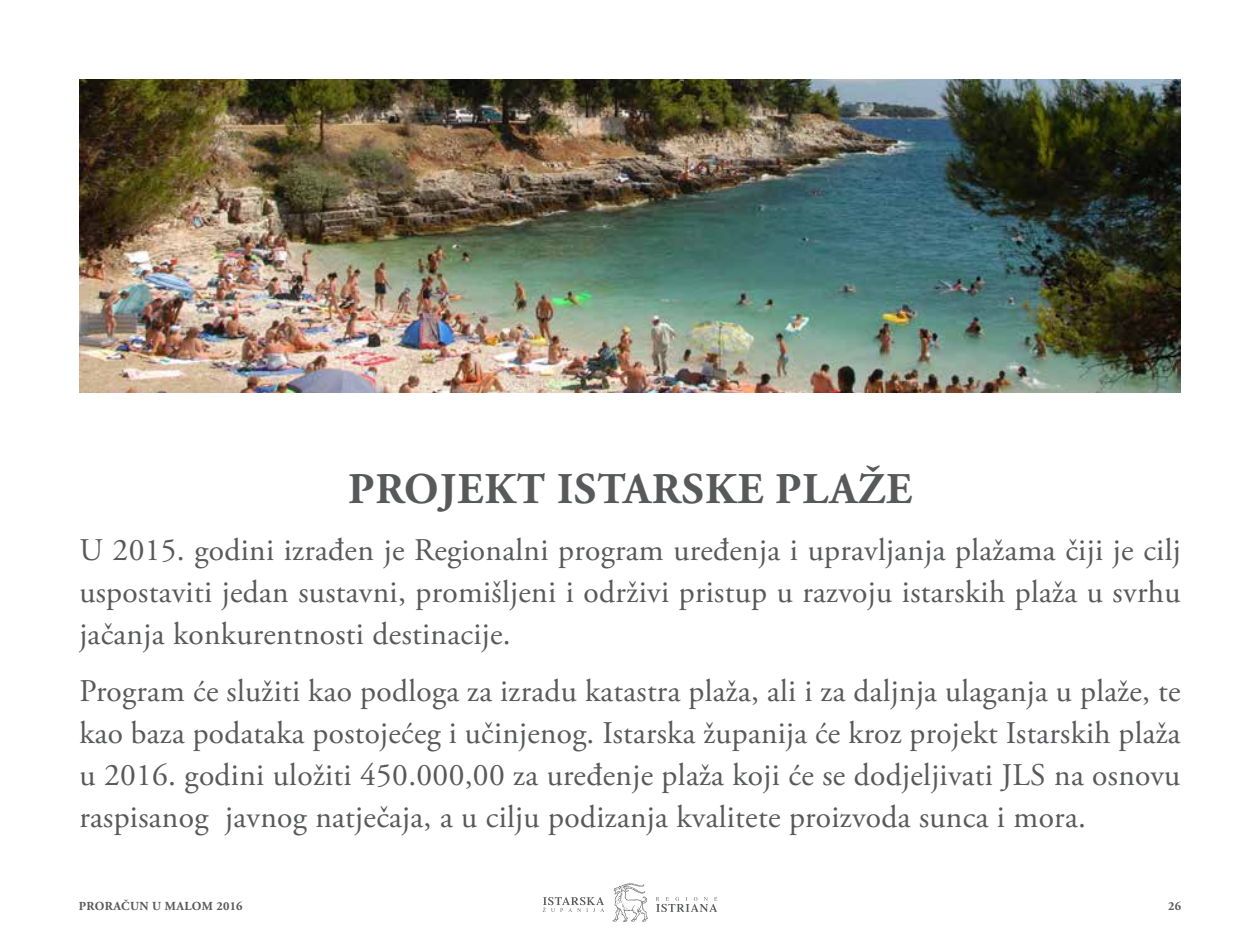
<style>
.page{position:relative;width:1260px;height:943px;background:#fff}
.page>*{position:absolute;margin:0;border:0;box-sizing:border-box;transform-origin:0 0}
.t1{font:700 43.75px "Adobe Garamond Pro";letter-spacing:.025em;color:#58595b}
.t2{font:31.5px/42px "Adobe Garamond Pro";letter-spacing:.01em;color:#58595b;text-align:justify}
.t3{font:700 12.25px "Adobe Garamond Pro";letter-spacing:.035em;color:#58595b}
</style>
<div class="page">
<svg style="left:612px;top:883px;width:36px;height:38px"></svg>
<svg style="left:543px;top:897px;width:61px;height:15px"></svg>
<svg style="left:656px;top:897px;width:61px;height:15px"></svg>
<img style="left:79px;top:79px;width:1102px;height:314px">
<h1 class="t1" style="left:348px;top:464px;width:304px">PROJEKT IS TARS</h1>
<h1 class="t1" style="left:705px;top:464px;width:208px">KE PLAŽE</h1>
<p class="t2" style="left:79px;top:530px;width:1103px">U 2015. godini izrađen je Regionalni program uređenja i upravljanja plažama čiji je cilj uspostaviti jedan sustavni, promišljeni i održivi pristup u razvoju istarskih plaža u svrhu jačanja konkurentnosti destinacije.</p>
<p class="t2" style="left:79px;top:671px;width:1103px">Program će služiti kao podloga za izradu katastra plaža, ali i za daljnja ulaganja u plaže, te kao baza podataka postojećeg i učinjenog. Istarska županija će kroz projekt Istarskih plaža u 2016. godini uložiti 450.000,00 za uređenje plaža koji će se dodjeljivati JLS na osnovu raspisanog javnog natječaja, a u cilju podizanja kvalitete proizvoda sunca i mora.</p>
<p class="t3" style="left:79px;top:898px;width:165px">PRORAČUN U MALOM 2016</p>
<p class="t3" style="left:1168px;top:898px;width:14px">26</p>
</div>
